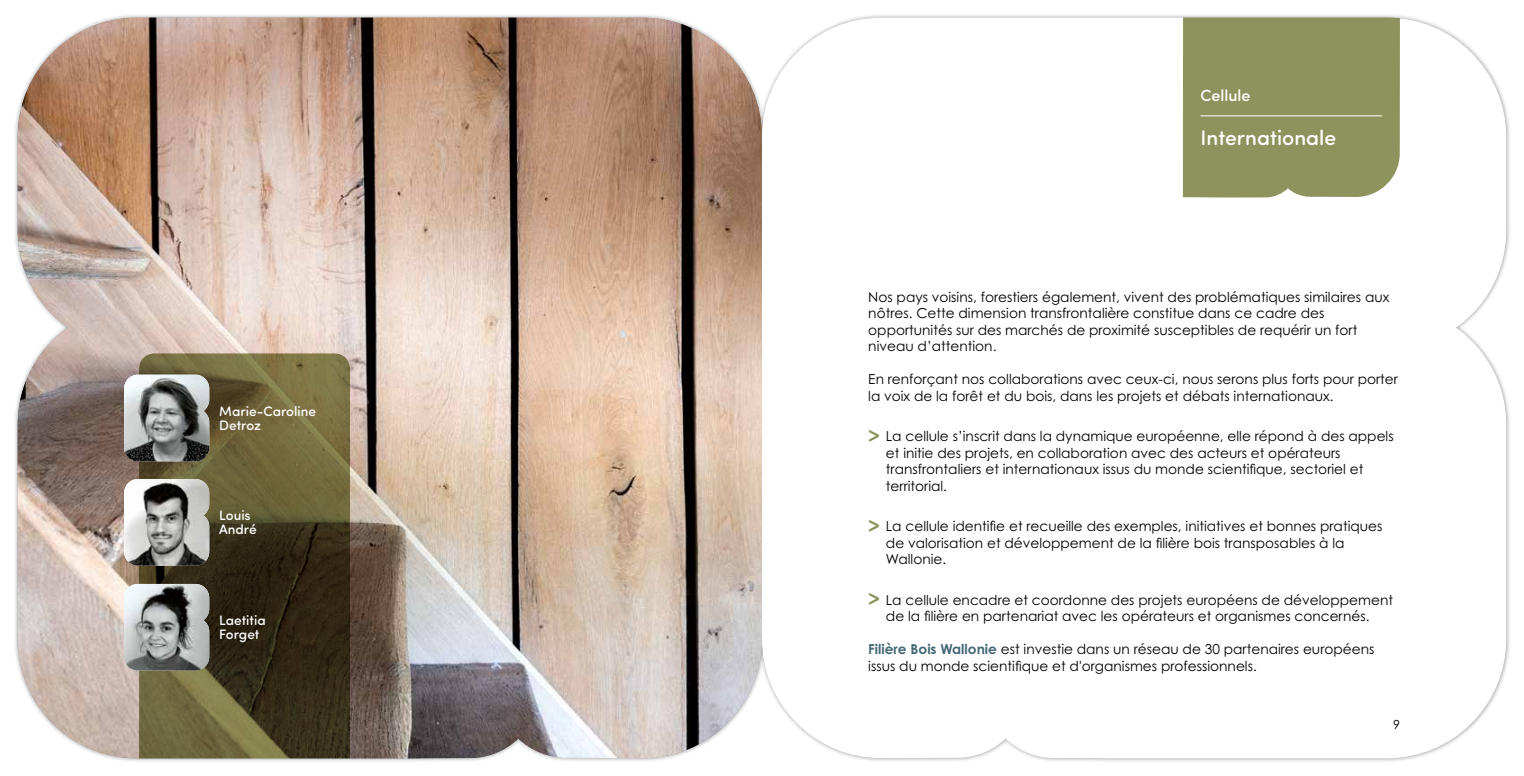
<style>
.page{position:relative;width:1524px;height:776px;background:#fff}
.page>*{position:absolute;margin:0;border:0;box-sizing:border-box;transform-origin:0 0}
.t1{font:500 21.25px "Sofia Pro Soft";color:#fff}
.t2{font:500 16.25px "Sofia Pro Soft";color:#fff}
.t3{font:13.75px/16.5px "Century Gothic Pro";color:#000}
.t4{font:500 13.75px/14.1px "Sofia Pro Soft";color:#fff}
.t5{font:12.5px "Century Gothic Pro";color:#000}
.s1{font-weight:700;font-size:20px;color:#8e925d}
.s2{font-weight:700;color:#446875}
</style>
<div class="page">
<div style="left:0;top:0;width:1524px;height:776px;background:#000;opacity:.4"></div>
<p class="t4" style="left:219px;top:403px;width:98px">Marie-Caroline<br>Detroz</p>
<p class="t4" style="left:219px;top:507px;width:39px">Louis<br>André</p>
<p class="t4" style="left:219px;top:612px;width:48px">Laetitia<br>Forget</p>
<p class="t2" style="left:1200px;top:83px;width:51px">Cellule</p>
<h1 class="t1" style="left:1200px;top:122px;width:137px">Internationale</h1>
<p class="t3" style="left:868px;top:289px;width:522px">Nos pays voisins, forestiers également, vivent des problématiques similaires aux nôtres. Cette dimension transfrontalière constitue dans ce cadre des opportunités sur des marchés de proximité susceptibles de requérir un fort niveau d’attention.</p>
<p class="t3" style="left:868px;top:371px;width:531px">En renforçant nos collaborations avec ceux-ci, nous serons plus forts pour porter la voix de la forêt et du bois, dans les projets et débats internationaux.</p>
<p class="t3" style="left:886px;top:428px;width:509px;text-indent:-18px"><span class="s1">&gt;</span> La cellule s’inscrit dans la dynamique européenne, elle répond à des appels et initie des projets, en collaboration avec des acteurs et opérateurs transfrontaliers et internationaux issus du monde scientifique, sectoriel et territorial.</p>
<p class="t3" style="left:886px;top:518px;width:498px;text-indent:-18px"><span class="s1">&gt;</span> La cellule identifie et recueille des exemples, initiatives et bonnes pratiques de valorisation et développement de la filière bois transposables à la<br>Wallonie.</p>
<p class="t3" style="left:868px;top:592px;width:526px;text-align:center"><span class="s1">&gt;</span> La cellule encadre et coordonne des projets européens de développement de la filière en partenariat avec les opérateurs et organismes concernés.</p>
<p class="t3" style="left:868px;top:641px;width:507px"><span class="s2">Filière Bois Wallonie</span> est investie dans un réseau de 30 partenaires européens issus du monde scientifique et d'organismes professionnels.</p>
<p class="t5" style="left:1393px;top:717px;width:8px">9</p>
</div>
